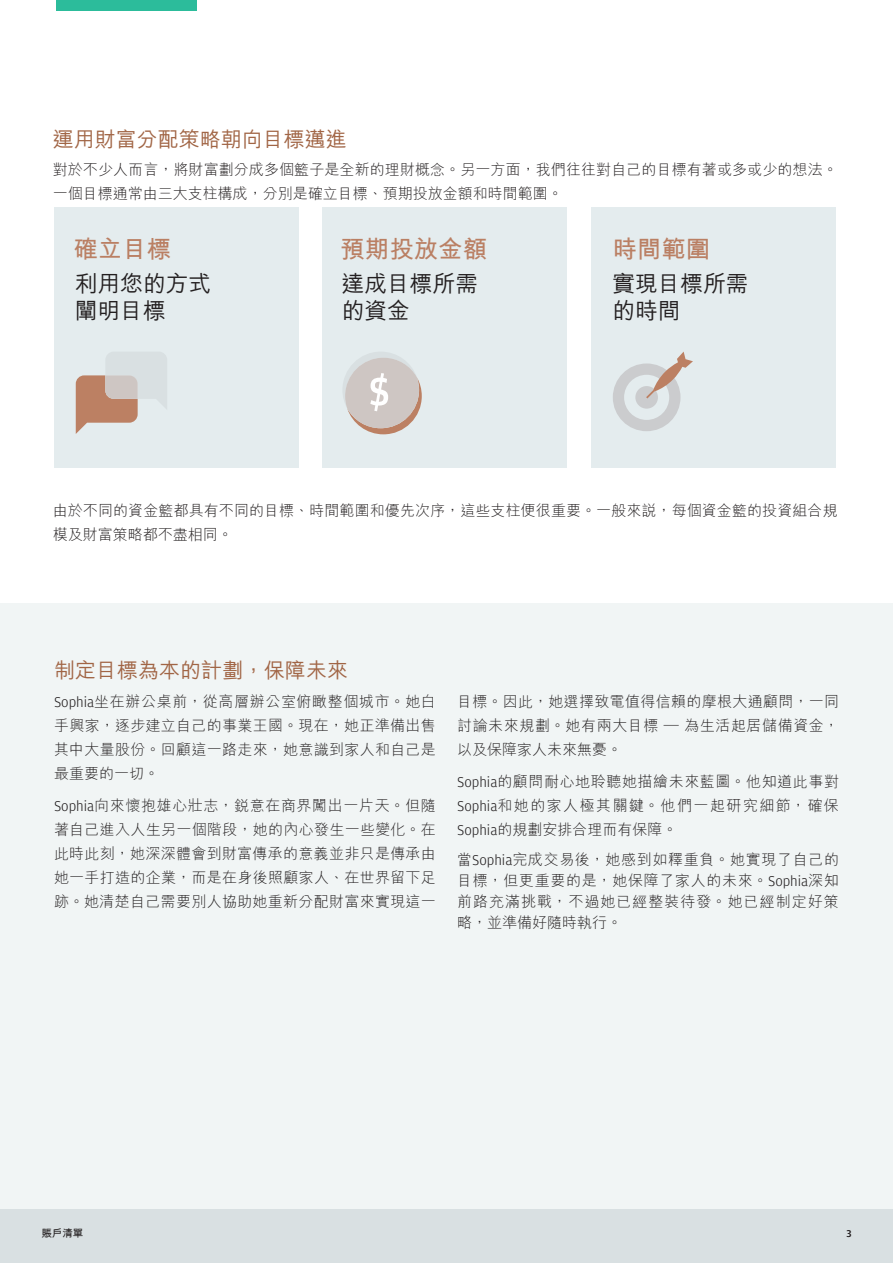
<style>
.page{position:relative;width:893px;height:1263px;background:#fff}
.page>*{position:absolute;margin:0;border:0;box-sizing:border-box;transform-origin:0 0}
.t1{font:700 24.45px "M Hei HK";color:#ba7f63}
.t2{font:500 22.65px/27.3px "M Hei HK";color:#231f20}
.t3{font:500 21px "M Hei HK";color:#a16545}
.t4{font:300 15px/24px "M Hei HK";letter-spacing:.02em;color:#231f20;text-align:justify}
.t5{font:700 10.5px "M Hei HK";color:#231f20}
.t6{font:500 10.5px "Amplitude";color:#231f20}
.s1{font-family:"Amplitude"}
</style>
<div class="page">
<div style="left:0;top:1209px;width:893px;height:54px;background:#d9e0e2"></div>
<div style="left:56px;top:0;width:141px;height:11px;background:#2cbc9b"></div>
<div style="left:0;top:604px;width:893px;height:605px;background:#f1f5f5"></div>
<div style="left:322px;top:208px;width:245px;height:260px;background:#e4ecee"></div>
<div style="left:54px;top:208px;width:245px;height:260px;background:#e4ecee"></div>
<div style="left:591px;top:208px;width:245px;height:260px;background:#e4ecee"></div>
<svg style="left:76px;top:352px;width:91px;height:82px"></svg>
<svg style="left:343px;top:352px;width:79px;height:82px"></svg>
<svg style="left:613px;top:352px;width:80px;height:79px"></svg>
<h3 class="t3" style="left:53px;top:124px;width:295px">運用財富分配策略朝向目標邁進</h3>
<p class="t4" style="left:53px;top:157px;width:786px">對於不少人而言，將財富劃分成多個籃子是全新的理財概念。另一方面，我們往往對自己的目標有著或多或少的想法。一個目標通常由三大支柱構成，分別是確立目標、預期投放金額和時間範圍。</p>
<h1 class="t1" style="left:73px;top:231px;width:99px">確立目標</h1>
<h1 class="t1" style="left:340px;top:231px;width:148px">預期投放金額</h1>
<h1 class="t1" style="left:612px;top:231px;width:99px">時間範圍</h1>
<h2 class="t2" style="left:75px;top:268px;width:138px">利用您的方式闡明目標</h2>
<h2 class="t2" style="left:342px;top:268px;width:138px">達成目標所需的資金</h2>
<h2 class="t2" style="left:612px;top:268px;width:138px">實現目標所需的時間</h2>
<p class="t4" style="left:53px;top:498px;width:786px">由於不同的資金籃都具有不同的目標、時間範圍和優先次序，這些支柱便很重要。一般來說，每個資金籃的投資組合規模及財富策略都不盡相同。</p>
<h3 class="t3" style="left:54px;top:655px;width:295px">制定目標為本的計劃，保障未來</h3>
<p class="t4" style="left:54px;top:689px;width:383px"><span class="s1">Sophia</span>坐在辦公桌前，從高層辦公室俯瞰整個城市。她白手興家，逐步建立自己的事業王國。現在，她正準備出售其中大量股份。回顧這一路走來，她意識到家人和自己是最重要的一切。</p>
<p class="t4" style="left:54px;top:793px;width:383px"><span class="s1">Sophia</span>向來懷抱雄心壯志，銳意在商界闖出一片天。但隨著自己進入人生另一個階段，她的內心發生一些變化。在此時此刻，她深深體會到財富傳承的意義並非只是傳承由她一手打造的企業，而是在身後照顧家人、在世界留下足跡。她清楚自己需要別人協助她重新分配財富來實現這一</p>
<p class="t4" style="left:457px;top:689px;width:383px">目標。因此，她選擇致電值得信賴的摩根大通顧問，一同討論未來規劃。她有兩大目標 ─ 為生活起居儲備資金，以及保障家人未來無憂。</p>
<p class="t4" style="left:457px;top:769px;width:383px"><span class="s1">Sophia</span>的顧問耐心地聆聽她描繪未來藍圖。他知道此事對<span class="s1">Sophia</span>和她的家人極其關鍵。他們一起研究細節，確保<span class="s1">Sophia</span>的規劃安排合理而有保障。</p>
<p class="t4" style="left:457px;top:848px;width:383px;line-height:21px">當<span class="s1">Sophia</span>完成交易後，她感到如釋重負。她實現了自己的目標，但更重要的是，她保障了家人的未來。<span class="s1">Sophia</span>深知前路充滿挑戰，不過她已經整裝待發。她已經制定好策略，並準備好隨時執行。</p>
<p class="t5" style="left:41px;top:1225px;width:44px">賬戶清單</p>
<p class="t6" style="left:846px;top:1227px;width:7px">3</p>
</div>
